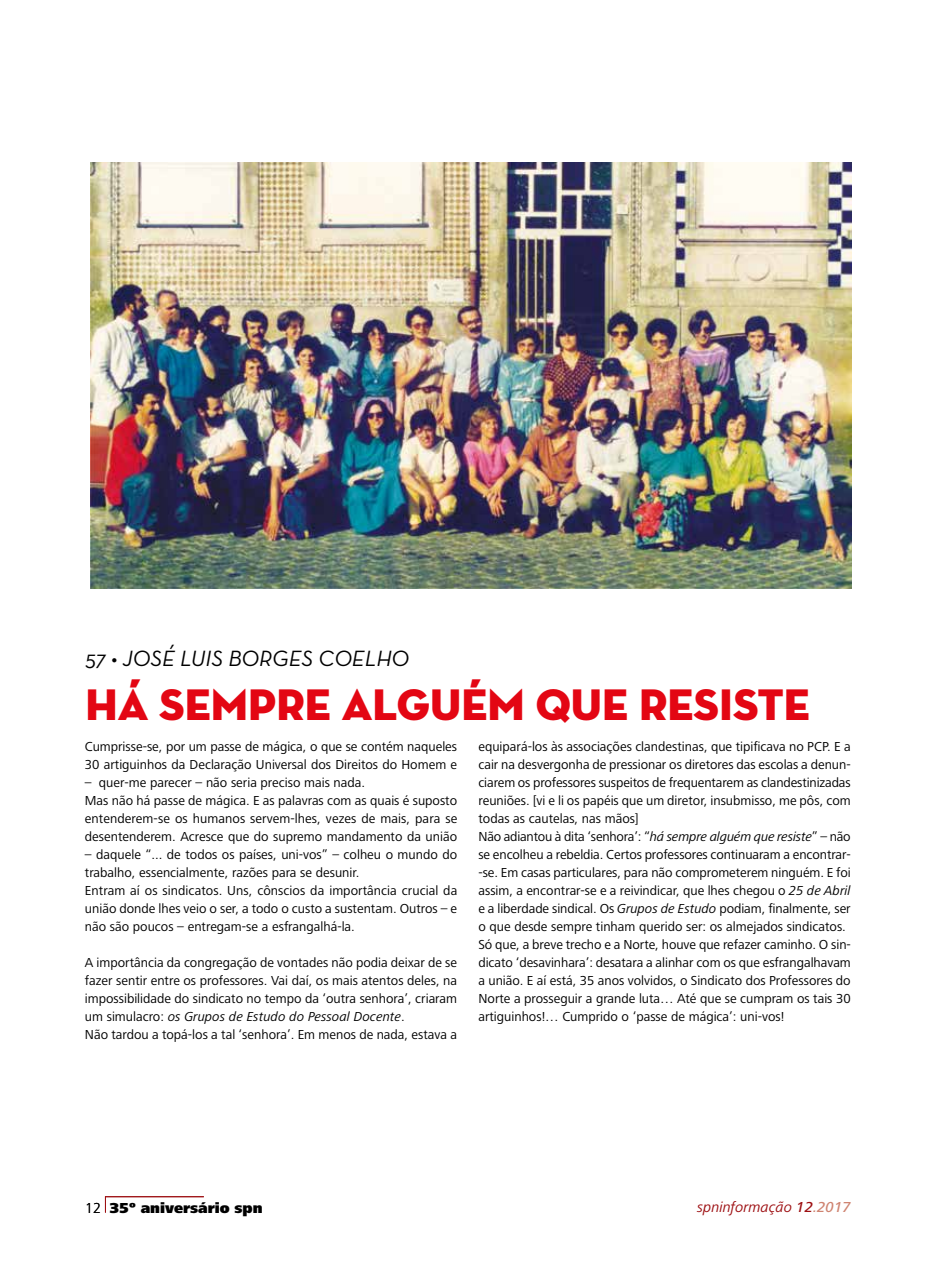
<style>
.page{position:relative;width:936px;height:1276px;background:#fff}
.page>*{position:absolute;margin:0;border:0;box-sizing:border-box;transform-origin:0 0}
.t1{font:45px "Neutra Disp Titling";color:#e30613}
.t2{font:italic 22.5px "Neutra Text";color:#000}
.t3{font:italic 15px "Frutiger Next LT";color:#9d0f12}
.t4{font:900 15px "Frutiger Next LT";color:#000}
.t5{font:13.5px/18px "Frutiger Next LT";color:#000}
.s1{font-style:italic}
.s2{font-weight:300}
.s3{font-weight:500}
.s4{font-weight:500;color:#cf8471}
</style>
<div class="page">
<svg style="left:105px;top:1196px;width:99px;height:17px"></svg>
<img style="left:91px;top:162px;width:760px;height:426px">
<h2 class="t2" style="left:85px;top:644px;width:325px">57 • JOSÉ LUIS BORGES COELHO</h2>
<h1 class="t1" style="left:85px;top:676px;width:726px">HÁ SEMPRE ALGUÉM QUE RESISTE</h1>
<p class="t5" style="left:478px;top:738px;width:374px">equipará-los às associações clandestinas, que tipificava no PCP. E a cair na desvergonha de pressionar os diretores das escolas a denun&shy;ciarem os professores suspeitos de frequentarem as clandestinizadas reuniões. [vi e li os papéis que um diretor, insubmisso, me pôs, com todas as cautelas, nas mãos]<br>Não adiantou à dita ‘senhora’: “<span class="s1">há sempre alguém que resiste</span>” – não se encolheu a rebeldia. Certos professores continuaram a encontrar--se. Em casas particulares, para não comprometerem ninguém. E foi assim, a encontrar-se e a reivindicar, que lhes chegou o <span class="s1">25 de Abril </span>e a liberdade sindical. Os <span class="s1">Grupos de Estudo</span> podiam, finalmente, ser o que desde sempre tinham querido ser: os almejados sindicatos.<br>Só que, a breve trecho e a Norte, houve que refazer caminho. O sin&shy;dicato ‘desavinhara’: desatara a alinhar com os que esfrangalhavam a união. E aí está, 35 anos volvidos, o Sindicato dos Professores do Norte a prosseguir a grande luta… Até que se cumpram os tais 30 artiguinhos!… Cumprido o ‘passe de mágica’: uni-vos!</p>
<p class="t5" style="left:85px;top:738px;width:374px">Cumprisse-se, por um passe de mágica, o que se contém naqueles<br>30 artiguinhos da Declaração Universal dos Direitos do Homem e</p>
<p class="t5" style="left:85px;top:774px;width:374px">– quer-me parecer – não seria preciso mais nada.<br>Mas não há passe de mágica. E as palavras com as quais é suposto entenderem-se os humanos servem-lhes, vezes de mais, para se desentenderem. Acresce que do supremo mandamento da união</p>
<p class="t5" style="left:85px;top:846px;width:374px">– daquele “... de todos os países, uni-vos” – colheu o mundo do trabalho, essencialmente, razões para se desunir.<br>Entram aí os sindicatos. Uns, cônscios da importância crucial da união donde lhes veio o ser, a todo o custo a sustentam. Outros – e não são poucos – entregam-se a esfrangalhá-la.</p>
<p class="t5" style="left:85px;top:954px;width:374px">A importância da congregação de vontades não podia deixar de se fazer sentir entre os professores. Vai daí, os mais atentos deles, na impossibilidade do sindicato no tempo da ‘outra senhora’, criaram um simulacro: <span class="s1">os Grupos de Estudo do Pessoal Docente</span>.<br>Não tardou a topá-los a tal ‘senhora’. Em menos de nada, estava a</p>
<p class="t4" style="left:85px;top:1199px;width:179px"><span class="s2">12</span> 35º aniversário spn</p>
<p class="t3" style="left:697px;top:1199px;width:155px">spninformação <span class="s3">12</span><span class="s4">.2017</span></p>
</div>
